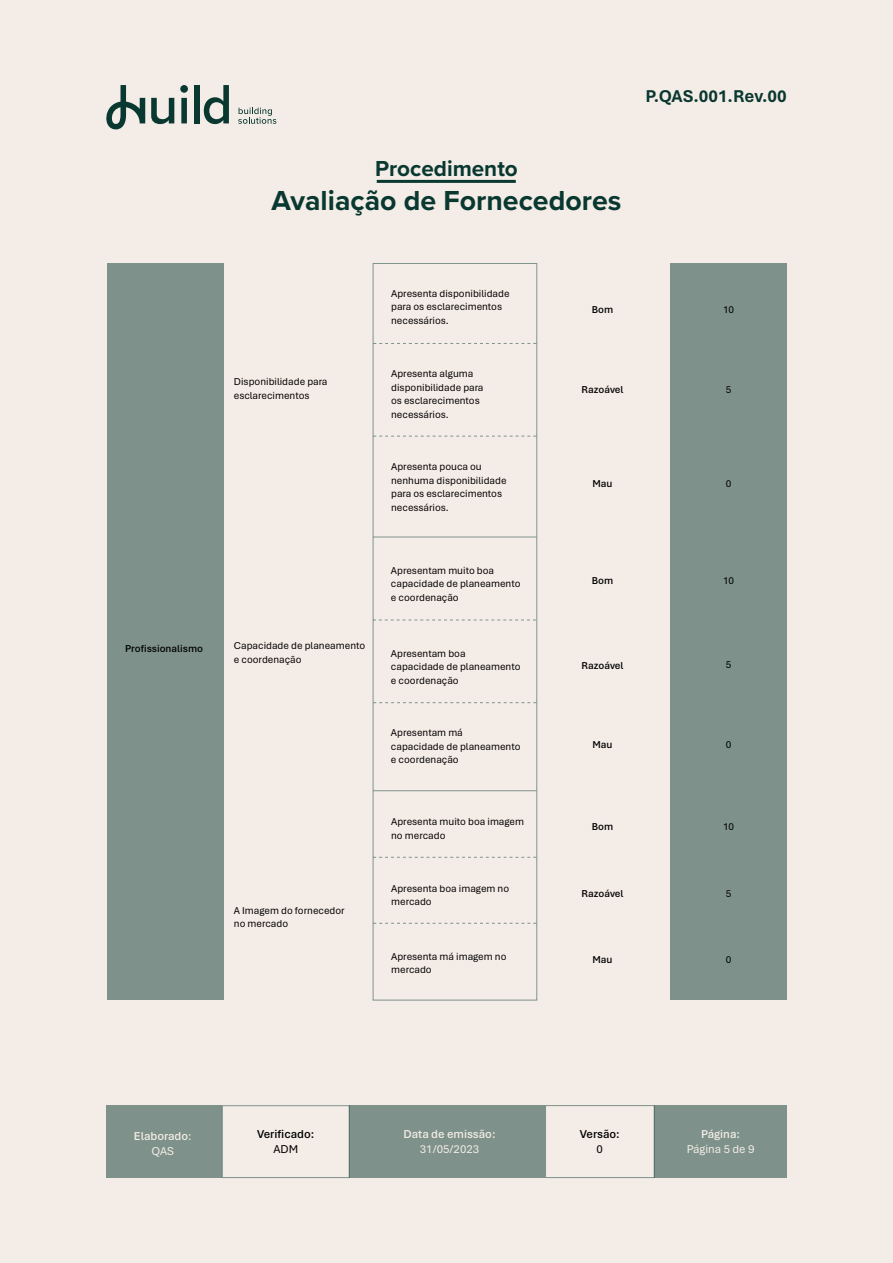
<style>
.page{position:relative;width:893px;height:1263px;background:#f4ece6}
.page>*{position:absolute;margin:0;border:0;box-sizing:border-box;transform-origin:0 0}
.t1{font:700 28.5px "Proxima Nova";color:#083830}
.t2{font:700 22.5px "Proxima Nova";color:#083830}
.t3{font:700 18px "Aptos";color:#083830}
.t4{font:600 12px "Aptos";color:#f4ece6}
.t5{font:12px "Aptos";color:#f4ece6}
.t6{font:600 12px "Aptos";color:#000001}
.t7{font:12px "Aptos";color:#000001}
.t8{font:10.5px/13.5px "Aptos";color:#000001}
.t9{font:600 10.5px "Aptos";color:#000001}
.s1{font-weight:400}
</style>
<div class="page">
<div style="left:671px;top:263px;width:116px;height:737px;background:#7e928b"></div>
<svg style="left:180px;top:85px;width:8px;height:38px"></svg>
<div style="left:194px;top:85px;width:6px;height:38px;background:#083830"></div>
<svg style="left:204px;top:85px;width:25px;height:39px"></svg>
<svg style="left:106px;top:85px;width:39px;height:44px"></svg>
<svg style="left:151px;top:98px;width:23px;height:26px"></svg>
<svg style="left:238px;top:108px;width:38px;height:16px"></svg>
<hr style="left:377px;top:180px;width:139px;height:3px;background:#083830">
<div style="left:107px;top:263px;width:116px;height:737px;background:#7e928b"></div>
<hr style="left:373px;top:537px;width:163px;height:1px;background:#083830">
<hr style="left:373px;top:790px;width:163px;height:1px;background:#083830">
<svg style="left:373px;top:436px;width:163px;height:1px"></svg>
<svg style="left:373px;top:620px;width:163px;height:1px"></svg>
<svg style="left:373px;top:702px;width:163px;height:1px"></svg>
<svg style="left:373px;top:857px;width:163px;height:1px"></svg>
<svg style="left:373px;top:923px;width:163px;height:1px"></svg>
<svg style="left:373px;top:343px;width:163px;height:1px"></svg>
<div style="left:106px;top:1105px;width:116px;height:73px;background:#7e928b"></div>
<div style="left:350px;top:1105px;width:195px;height:73px;background:#7e928b"></div>
<div style="left:654px;top:1105px;width:133px;height:73px;background:#7e928b"></div>
<p class="t9" style="left:125px;top:641px;width:79px">Profissionalismo</p>
<p class="t2" style="left:375px;top:151px;width:144px">Procedimento</p>
<p class="t1" style="left:272px;top:179px;width:351px">Avaliação de Fornecedores</p>
<p class="t3" style="left:645px;top:84px;width:143px">P.QAS.001.Rev.00</p>
<p class="t8" style="left:234px;top:375px;width:95px">Disponibilidade para esclarecimentos</p>
<p class="t8" style="left:234px;top:638px;width:133px">Capacidade de planeamento</p>
<p class="t8" style="left:234px;top:652px;width:69px">e coordenação</p>
<p class="t8" style="left:234px;top:903px;width:112px">A Imagem do fornecedor</p>
<p class="t8" style="left:234px;top:916px;width:56px">no mercado</p>
<p class="t8" style="left:391px;top:286px;width:120px">Apresenta disponibilidade para os esclarecimentos necessários.</p>
<p class="t8" style="left:391px;top:366px;width:94px">Apresenta alguma disponibilidade para os esclarecimentos necessários.</p>
<p class="t8" style="left:391px;top:459px;width:117px">Apresenta pouca ou nenhuma disponibilidade para os esclarecimentos necessários.</p>
<p class="t8" style="left:391px;top:563px;width:131px">Apresentam muito boa capacidade de planeamento</p>
<p class="t8" style="left:391px;top:590px;width:69px">e coordenação</p>
<p class="t8" style="left:391px;top:646px;width:76px">Apresentam boa</p>
<p class="t8" style="left:391px;top:659px;width:131px">capacidade de planeamento</p>
<p class="t8" style="left:391px;top:673px;width:69px">e coordenação</p>
<p class="t8" style="left:391px;top:725px;width:73px">Apresentam má</p>
<p class="t8" style="left:391px;top:739px;width:131px">capacidade de planeamento</p>
<p class="t8" style="left:391px;top:752px;width:69px">e coordenação</p>
<p class="t8" style="left:391px;top:814px;width:134px">Apresenta muito boa imagem no mercado</p>
<p class="t8" style="left:391px;top:881px;width:120px">Apresenta boa imagem no mercado</p>
<p class="t8" style="left:391px;top:949px;width:117px">Apresenta má imagem no mercado</p>
<p class="t9" style="left:592px;top:303px;width:23px">Bom</p>
<p class="t8" style="left:723px;top:303px;width:13px">10</p>
<p class="t9" style="left:582px;top:383px;width:43px">Razoável</p>
<p class="t8" style="left:726px;top:383px;width:7px">5</p>
<p class="t9" style="left:592px;top:476px;width:22px">Mau</p>
<p class="t8" style="left:726px;top:476px;width:7px">0</p>
<p class="t9" style="left:592px;top:573px;width:23px">Bom</p>
<p class="t8" style="left:723px;top:573px;width:13px">10</p>
<p class="t9" style="left:582px;top:659px;width:43px">Razoável</p>
<p class="t8" style="left:726px;top:658px;width:7px">5</p>
<p class="t9" style="left:592px;top:738px;width:22px">Mau</p>
<p class="t8" style="left:726px;top:738px;width:7px">0</p>
<p class="t9" style="left:592px;top:819px;width:23px">Bom</p>
<p class="t8" style="left:723px;top:819px;width:13px">10</p>
<p class="t9" style="left:582px;top:886px;width:43px">Razoável</p>
<p class="t8" style="left:726px;top:886px;width:7px">5</p>
<p class="t9" style="left:592px;top:952px;width:22px">Mau</p>
<p class="t8" style="left:726px;top:952px;width:7px">0</p>
<p class="t4" style="left:134px;top:1128px;width:59px">Elaborado<span class="s1">:</span></p>
<p class="t5" style="left:152px;top:1143px;width:24px">QAS</p>
<p class="t6" style="left:257px;top:1126px;width:59px">Verificado:</p>
<p class="t7" style="left:273px;top:1141px;width:26px">ADM</p>
<p class="t4" style="left:404px;top:1126px;width:93px">Data de emissão:</p>
<p class="t5" style="left:420px;top:1141px;width:61px">31/05/2023</p>
<p class="t6" style="left:580px;top:1126px;width:41px">Versão:</p>
<p class="t7" style="left:597px;top:1141px;width:8px">0</p>
<p class="t4" style="left:701px;top:1126px;width:41px">Página:</p>
<p class="t5" style="left:687px;top:1141px;width:69px">Página 5 de 9</p>
</div>
